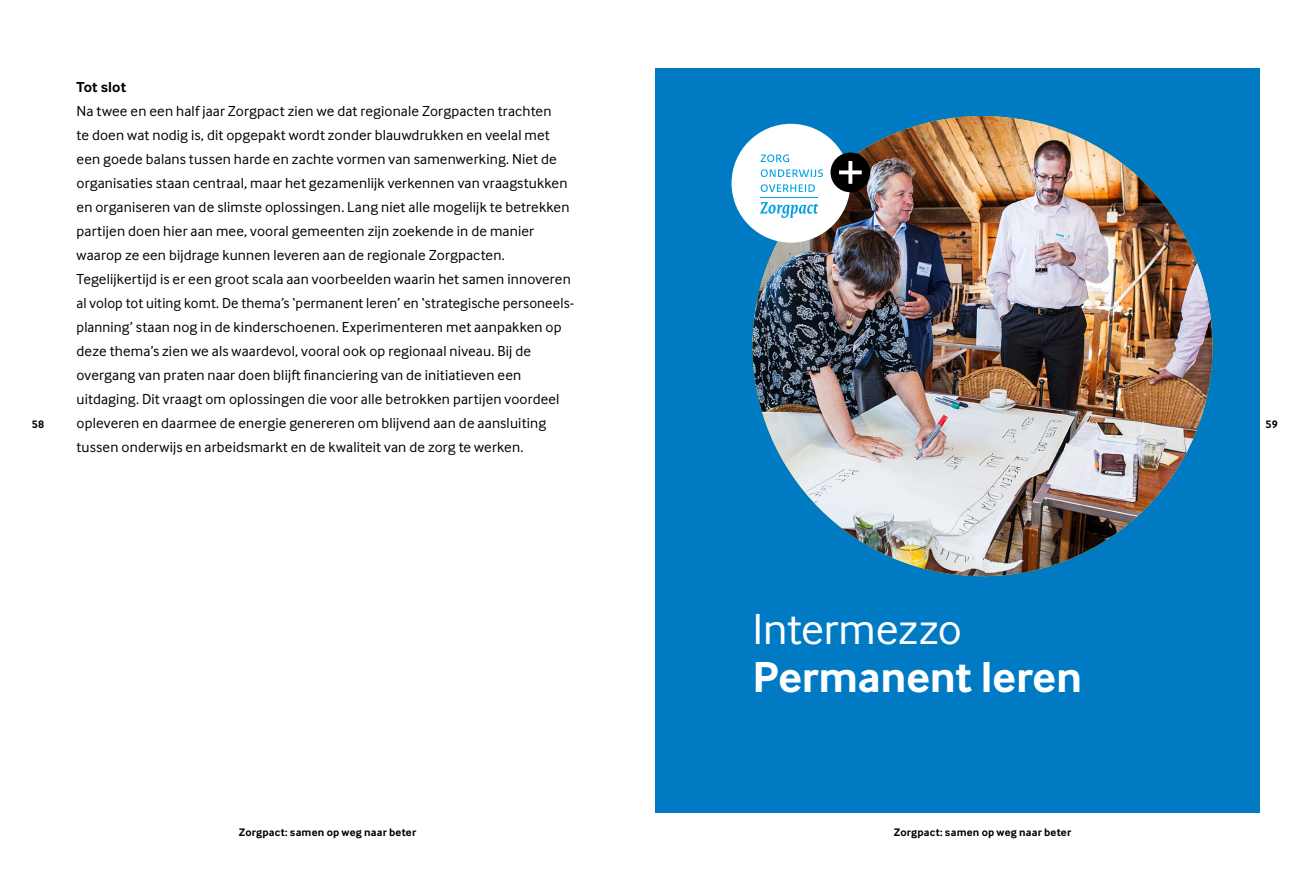
<style>
.page{position:relative;width:1310px;height:872px;background:#fff}
.page>*{position:absolute;margin:0;border:0;box-sizing:border-box;transform-origin:0 0}
.t1{font:700 45px "Inter Face";letter-spacing:-.005em;color:#fff}
.t2{font:45px "Inter Face";letter-spacing:-.005em;color:#fff}
.t3{font:15px/24px "Inter Face";letter-spacing:.01em;color:#000}
.t4{font:700 15px "Inter Face";letter-spacing:.005em;color:#000}
.t5{font:700 11.25px "Inter Face";letter-spacing:.015em;color:#000}
</style>
<div class="page">
<div style="left:655px;top:68px;width:604px;height:744px;background:#007bc3"></div>
<img style="left:752px;top:116px;width:460px;height:460px;border-radius:230px">
<div style="left:731px;top:124px;width:119px;height:119px;background:#fff;border-radius:50%"></div>
<svg style="left:760px;top:202px;width:58px;height:16px"></svg>
<svg style="left:760px;top:184px;width:55px;height:8px"></svg>
<svg style="left:761px;top:169px;width:62px;height:8px"></svg>
<svg style="left:760px;top:154px;width:29px;height:8px"></svg>
<hr style="left:760px;top:197px;width:57px;height:1px;background:#00a0e6">
<div style="left:830px;top:152px;width:40px;height:40px;background:#000;border-radius:50%"></div>
<svg style="left:839px;top:161px;width:23px;height:23px"></svg>
<p class="t4" style="left:77px;top:78px;width:51px">Tot slot</p>
<p class="t3" style="left:77px;top:99px;width:499px">Na twee en een half jaar Zorgpact zien we dat regionale Zorgpacten trachten<br>te doen wat nodig is, dit opgepakt wordt zonder blauwdrukken en veelal met een goede balans tussen harde en zachte vormen van samenwerking. Niet de organisaties staan centraal, maar het gezamenlijk verkennen van vraagstukken en organiseren van de slimste oplossingen. Lang niet alle mogelijk te betrekken partijen doen hier aan mee, vooral gemeenten zijn zoekende in de manier waarop ze een bijdrage kunnen leveren aan de regionale Zorgpacten.<br>Tegelijkertijd is er een groot scala aan voorbeelden waarin het samen innoveren al volop tot uiting komt. De thema’s ‘permanent leren’ en ‘strategische personeels&shy;planning’ staan nog in de kinderschoenen. Experimenteren met aanpakken op deze thema’s zien we als waardevol, vooral ook op regionaal niveau. Bij de overgang van praten naar doen blijft financiering van de initiatieven een uitdaging. Dit vraagt om oplossingen die voor alle betrokken partijen voordeel opleveren en daarmee de energie genereren om blijvend aan de aansluiting tussen onderwijs en arbeidsmarkt en de kwaliteit van de zorg te werken.</p>
<p class="t5" style="left:32px;top:418px;width:14px">58</p>
<p class="t5" style="left:1265px;top:418px;width:14px">59</p>
<h1 class="t2" style="left:752px;top:604px;width:211px">Intermezzo</h1>
<h1 class="t1" style="left:752px;top:651px;width:331px">Permanent leren</h1>
<p class="t5" style="left:239px;top:826px;width:179px">Zorgpact: samen op weg naar beter</p>
<p class="t5" style="left:893px;top:826px;width:179px">Zorgpact: samen op weg naar beter</p>
</div>
